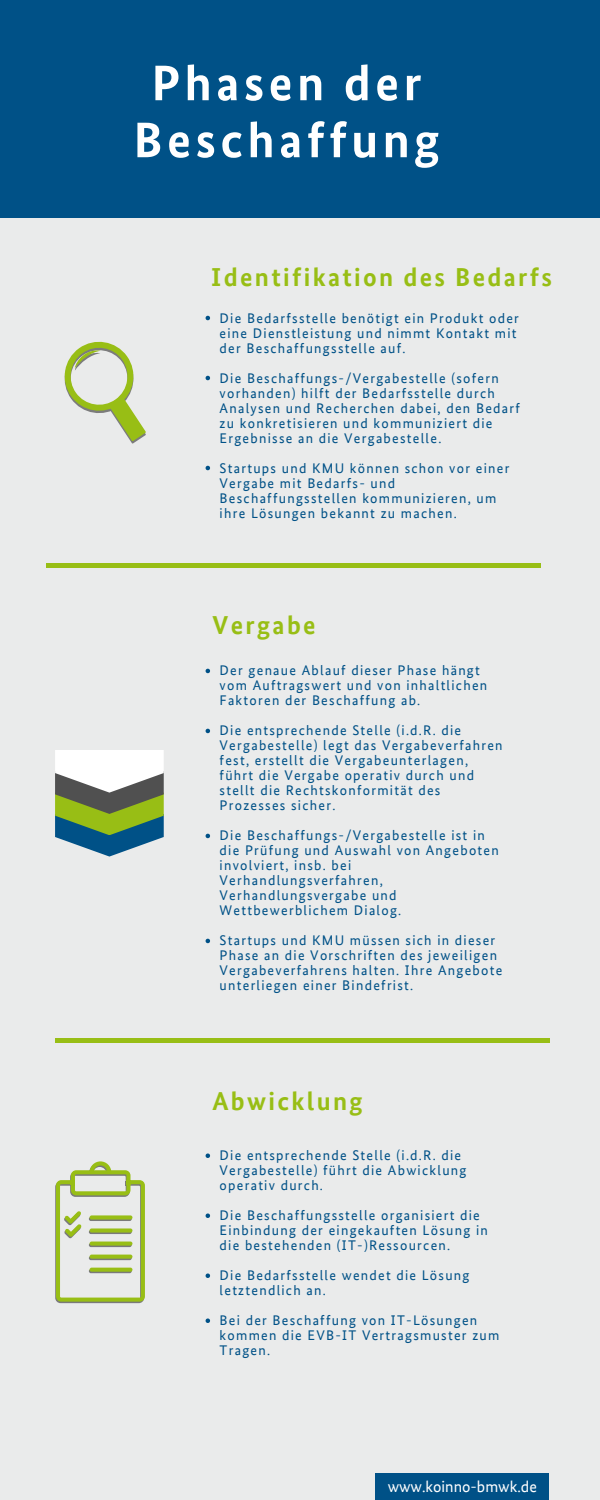
<style>
.page{position:relative;width:600px;height:1500px;background:#eaebeb}
.page>*{position:absolute;margin:0;border:0;box-sizing:border-box;transform-origin:0 0}
.t1{font:700 50px/57px "Bundes Sans Office";letter-spacing:.09em;color:#fff;text-align:center}
.t2{font:700 26px "Bundes Sans Office";letter-spacing:.09em;color:#98be15}
.t3{font:16px "Bundes Sans Office";color:#fff}
.t4{font:14px/15px "Bundes Sans Office";letter-spacing:.09em;color:#005187}
</style>
<div class="page">
<svg style="left:64px;top:341px;width:82px;height:103px"></svg>
<svg style="left:55px;top:1161px;width:90px;height:142px"></svg>
<svg style="left:55px;top:750px;width:109px;height:107px"></svg>
<div style="left:0;top:0;width:600px;height:218px;background:#005187"></div>
<svg style="left:206px;top:316px;width:4px;height:4px"></svg>
<svg style="left:206px;top:376px;width:4px;height:4px"></svg>
<svg style="left:206px;top:466px;width:4px;height:4px"></svg>
<svg style="left:206px;top:669px;width:4px;height:4px"></svg>
<svg style="left:206px;top:729px;width:4px;height:4px"></svg>
<svg style="left:206px;top:834px;width:4px;height:4px"></svg>
<svg style="left:206px;top:939px;width:4px;height:4px"></svg>
<svg style="left:206px;top:1154px;width:4px;height:4px"></svg>
<svg style="left:206px;top:1214px;width:4px;height:4px"></svg>
<svg style="left:206px;top:1274px;width:4px;height:4px"></svg>
<svg style="left:206px;top:1319px;width:4px;height:4px"></svg>
<div style="left:46px;top:563px;width:494px;height:5px;background:#98be15"></div>
<hr style="left:55px;top:1038px;width:494px;height:4px;background:#98be15">
<div style="left:375px;top:1474px;width:174px;height:26px;background:#005187"></div>
<p class="t1" style="left:133px;top:54px;width:308px">Phasen der<br>Beschaffung</p>
<p class="t2" style="left:211px;top:261px;width:342px">Identifikation des Bedarfs</p>
<p class="t4" style="left:220px;top:310px;width:301px">Die Bedarfsstelle benötigt ein Produkt oder eine Dienstleistung und nimmt Kontakt mit der Beschaffungsstelle auf.</p>
<p class="t4" style="left:220px;top:370px;width:302px">Die Beschaffungs-/Vergabestelle (sofern vorhanden) hilft der Bedarfsstelle durch Analysen und Recherchen dabei, den Bedarf zu konkretisieren und kommuniziert die Ergebnisse an die Vergabestelle.</p>
<p class="t4" style="left:220px;top:460px;width:291px">Startups und KMU können schon vor einer Vergabe mit Bedarfs- und Beschaffungsstellen kommunizieren, um ihre Lösungen bekannt zu machen.</p>
<p class="t2" style="left:213px;top:609px;width:105px">Vergabe</p>
<p class="t4" style="left:220px;top:663px;width:269px">Der genaue Ablauf dieser Phase hängt vom Auftragswert und von inhaltlichen<br>Faktoren der Beschaffung ab.</p>
<p class="t4" style="left:220px;top:723px;width:285px">Die entsprechende Stelle (i.d.R. die Vergabestelle) legt das Vergabeverfahren fest, erstellt die Vergabeunterlagen, führt die Vergabe operativ durch und stellt die Rechtskonformität des Prozesses sicher.</p>
<p class="t4" style="left:220px;top:828px;width:281px">Die Beschaffungs-/Vergabestelle ist in die Prüfung und Auswahl von Angeboten involviert, insb. bei<br>Verhandlungsverfahren,<br>Verhandlungsvergabe und<br>Wettbewerblichem Dialog.</p>
<p class="t4" style="left:220px;top:933px;width:284px">Startups und KMU müssen sich in dieser Phase an die Vorschriften des jeweiligen Vergabeverfahrens halten. Ihre Angebote unterliegen einer Bindefrist.</p>
<p class="t2" style="left:212px;top:1085px;width:152px">Abwicklung</p>
<p class="t4" style="left:220px;top:1148px;width:248px">Die entsprechende Stelle (i.d.R. die<br>Vergabestelle) führt die Abwicklung operativ durch.</p>
<p class="t4" style="left:220px;top:1208px;width:270px">Die Beschaffungsstelle organisiert die<br>Einbindung der eingekauften Lösung in die bestehenden (IT-)Ressourcen.</p>
<p class="t4" style="left:220px;top:1268px;width:251px">Die Bedarfsstelle wendet die Lösung letztendlich an.</p>
<p class="t4" style="left:220px;top:1313px;width:281px">Bei der Beschaffung von IT-Lösungen kommen die EVB-IT Vertragsmuster zum<br>Tragen.</p>
<p class="t3" style="left:388px;top:1477px;width:151px">www.koinno-bmwk.de</p>
</div>
